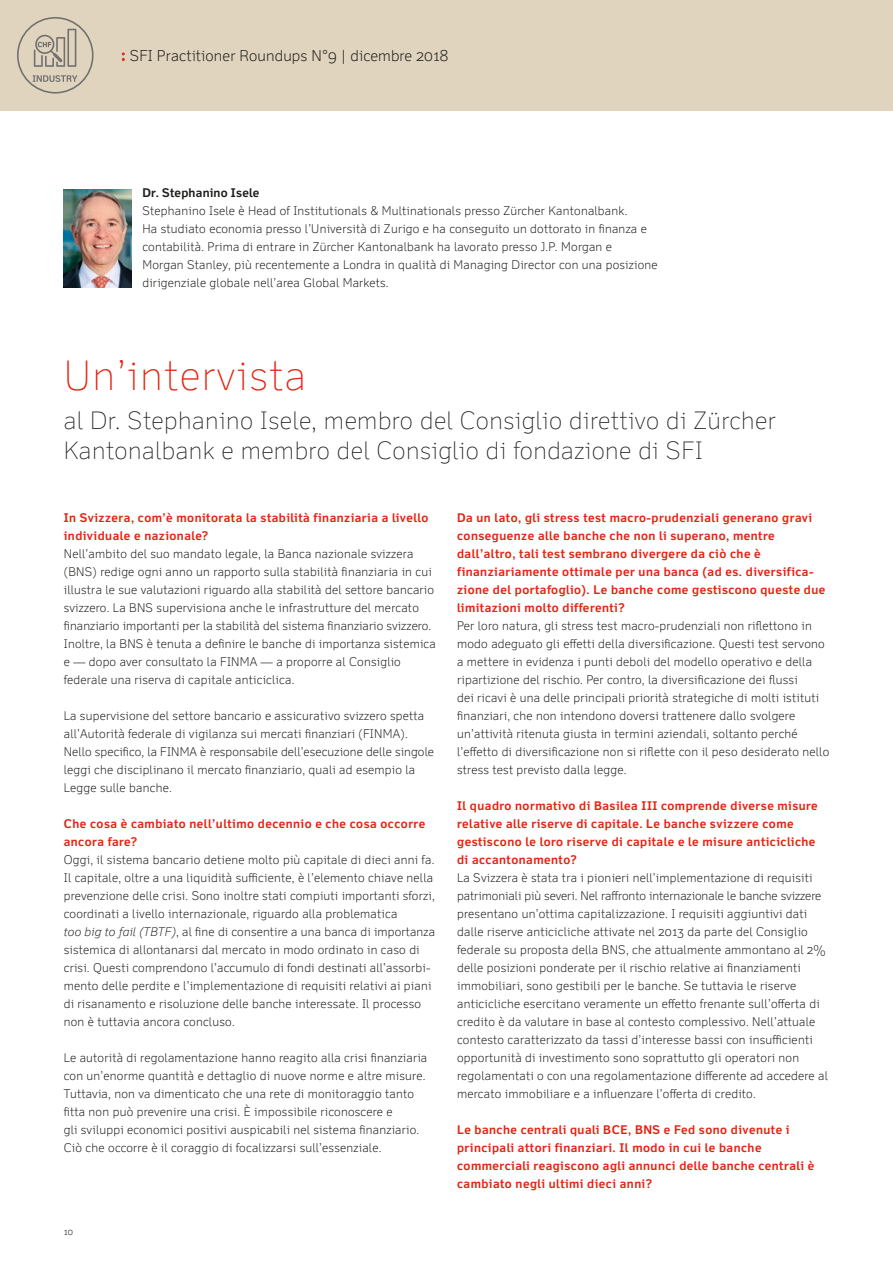
<style>
.page{position:relative;width:893px;height:1263px;background:#fff}
.page>*{position:absolute;margin:0;border:0;box-sizing:border-box;transform-origin:0 0}
.Main_Title{font:100 40.5px "Felbridge Pro";letter-spacing:.04em;color:#e42413}
.Main_Title-2{font:100 24px/30px "Felbridge Pro";letter-spacing:.02em;color:#1d1d1b}
.t1{font:300 15px "Felbridge Pro";letter-spacing:.01em;color:#1d1d1b}
.Copy{font:300 12px/18px "Felbridge Pro";letter-spacing:.02em;color:#1d1d1b}
.Subtitle_ohne_absatz{font:700 12px/18px "Felbridge Pro";letter-spacing:.04em;color:#e42413}
.Copy-2{font:700 12px "Felbridge Pro";letter-spacing:.02em;color:#1d1d1b}
.t2{font:300 9px "Felbridge Pro";color:#1d1d1b}
.s1{font-family:"New Baskerville Std";font-weight:400;font-size:16.5px;color:#e42413}
.s2{font-style:italic}
</style>
<div class="page">
<div style="left:0;top:0;width:893px;height:111px;background:#e1d4be"></div>
<svg style="left:122px;top:53px;width:3px;height:8px"></svg>
<svg style="left:17px;top:17px;width:77px;height:77px"></svg>
<img style="left:64px;top:189px;width:68px;height:99px">
<p class="t1" style="left:121px;top:47px;width:329px"><span class="s1">:</span> SFI Practitioner Roundups N°9 | dicembre 2018</p>
<p class="Copy-2" style="left:142px;top:186px;width:118px">Dr. Stephanino Isele</p>
<p class="Copy" style="left:142px;top:202px;width:517px">Stephanino Isele è Head of Institutionals &amp; Multinationals presso Zürcher Kantonalbank.<br>Ha studiato economia presso l’Università di Zurigo e ha conseguito un dottorato in finanza e contabilità. Prima di entrare in Zürcher Kantonalbank ha lavorato presso J.P. Morgan e<br>Morgan Stanley, più recentemente a Londra in qualità di Managing Director con una posizione dirigenziale globale nell’area Global Markets.</p>
<p class="Main_Title" style="left:64px;top:352px;width:244px">Un’intervista</p>
<p class="Main_Title-2" style="left:64px;top:405px;width:713px">al Dr. Stephanino Isele, membro del Consiglio direttivo di Zürcher<br>Kantonalbank e membro del Consiglio di fondazione di SFI</p>
<p class="Subtitle_ohne_absatz" style="left:64px;top:508px;width:366px">In Svizzera, com’è monitorata la stabilità finanziaria a livello individuale e nazionale?</p>
<p class="Copy" style="left:64px;top:544px;width:374px">Nell’ambito del suo mandato legale, la Banca nazionale svizzera (BNS) redige ogni anno un rapporto sulla stabilità finanziaria in cui illustra le sue valutazioni riguardo alla stabilità del settore bancario svizzero. La BNS supervisiona anche le infrastrutture del mercato finanziario importanti per la stabilità del sistema finanziario svizzero.<br>Inoltre, la BNS è tenuta a definire le banche di importanza sistemica e — dopo aver consultato la FINMA — a proporre al Consiglio federale una riserva di capitale anticiclica.</p>
<p class="Copy" style="left:64px;top:706px;width:372px">La supervisione del settore bancario e assicurativo svizzero spetta all’Autorità federale di vigilanza sui mercati finanziari (FINMA).<br>Nello specifico, la FINMA è responsabile dell’esecuzione delle singole leggi che disciplinano il mercato finanziario, quali ad esempio la Legge sulle banche.</p>
<p class="Subtitle_ohne_absatz" style="left:64px;top:814px;width:363px">Che cosa è cambiato nell’ultimo decennio e che cosa occorre ancora fare?</p>
<p class="Copy" style="left:64px;top:850px;width:373px">Oggi, il sistema bancario detiene molto più capitale di dieci anni fa.<br>Il capitale, oltre a una liquidità sufficiente, è l’elemento chiave nella prevenzione delle crisi. Sono inoltre stati compiuti importanti sforzi, coordinati a livello internazionale, riguardo alla problematica<br><span class="s2">too big to fail (TBTF)</span>, al fine di consentire a una banca di importanza sistemica di allontanarsi dal mercato in modo ordinato in caso di crisi. Questi comprendono l’accumulo di fondi destinati all’assorbi&shy;mento delle perdite e l’implementazione di requisiti relativi ai piani di risanamento e risoluzione delle banche interessate. Il processo non è tuttavia ancora concluso.</p>
<p class="Copy" style="left:64px;top:1048px;width:365px">Le autorità di regolamentazione hanno reagito alla crisi finanziaria con un’enorme quantità e dettaglio di nuove norme e altre misure.<br>Tuttavia, non va dimenticato che una rete di monitoraggio tanto fitta non può prevenire una crisi. È impossibile riconoscere e<br>gli sviluppi economici positivi auspicabili nel sistema finanziario.<br>Ciò che occorre è il coraggio di focalizzarsi sull’essenziale.</p>
<p class="t2" style="left:64px;top:1226px;width:11px">10</p>
<p class="Subtitle_ohne_absatz" style="left:457px;top:508px;width:370px">Da un lato, gli stress test macro-prudenziali generano gravi conseguenze alle banche che non li superano, mentre dall’altro, tali test sembrano divergere da ciò che è finanziariamente ottimale per una banca (ad es. diversifica&shy;zione del portafoglio). Le banche come gestiscono queste due limitazioni molto differenti?</p>
<p class="Copy" style="left:457px;top:616px;width:374px">Per loro natura, gli stress test macro-prudenziali non riflettono in modo adeguato gli effetti della diversificazione. Questi test servono a mettere in evidenza i punti deboli del modello operativo e della ripartizione del rischio. Per contro, la diversificazione dei flussi<br>dei ricavi è una delle principali priorità strategiche di molti istituti finanziari, che non intendono doversi trattenere dallo svolgere un’attività ritenuta giusta in termini aziendali, soltanto perché l’effetto di diversificazione non si riflette con il peso desiderato nello stress test previsto dalla legge.</p>
<p class="Subtitle_ohne_absatz" style="left:457px;top:796px;width:362px">Il quadro normativo di Basilea III comprende diverse misure relative alle riserve di capitale. Le banche svizzere come gestiscono le loro riserve di capitale e le misure anticicliche di accantonamento?</p>
<p class="Copy" style="left:457px;top:868px;width:372px">La Svizzera è stata tra i pionieri nell’implementazione di requisiti patrimoniali più severi. Nel raffronto internazionale le banche svizzere presentano un’ottima capitalizzazione. I requisiti aggiuntivi dati dalle riserve anticicliche attivate nel 2013 da parte del Consiglio federale su proposta della BNS, che attualmente ammontano al 2% delle posizioni ponderate per il rischio relative ai finanziamenti immobiliari, sono gestibili per le banche. Se tuttavia le riserve anticicliche esercitano veramente un effetto frenante sull’offerta di credito è da valutare in base al contesto complessivo. Nell’attuale contesto caratterizzato da tassi d’interesse bassi con insufficienti opportunità di investimento sono soprattutto gli operatori non regolamentati o con una regolamentazione differente ad accedere al mercato immobiliare e a influenzare l’offerta di credito.</p>
<p class="Subtitle_ohne_absatz" style="left:457px;top:1120px;width:359px">Le banche centrali quali BCE, BNS e Fed sono divenute i principali attori finanziari. Il modo in cui le banche commerciali reagiscono agli annunci delle banche centrali è cambiato negli ultimi dieci anni?</p>
</div>
